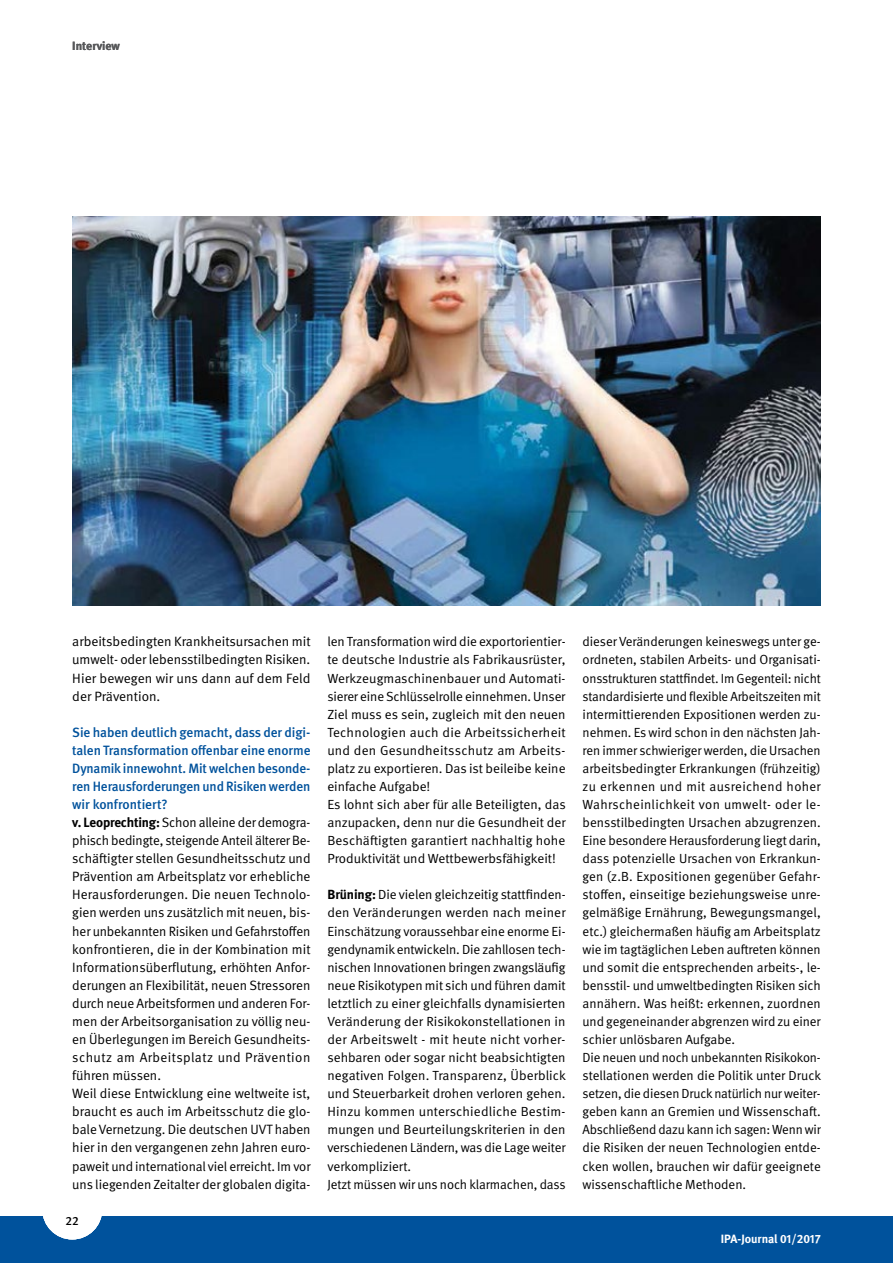
<style>
.page{position:relative;width:893px;height:1263px;background:#fff}
.page>*{position:absolute;margin:0;border:0;box-sizing:border-box;transform-origin:0 0}
.t1{font:13.5px/18px "DGUV Meta";color:#000;text-align:justify}
.t2{font:13.2px/18px "DGUV Meta";color:#000}
.t3{font:700 12px "DGUV Meta";letter-spacing:-.005em;color:#fff}
.t4{font:700 12px "DGUV Meta";color:#58595b}
.t5{font:500 12px "DGUV Meta";color:#000}
.s1{font-weight:500;color:#00529c}
.s2{font-weight:700}
.s3{font-size:13.5px}
</style>
<div class="page">
<div style="left:0;top:1216px;width:893px;height:47px;background:#00529c"></div>
<div style="left:42px;top:1179px;width:60px;height:60px;background:#fff;border-radius:50%"></div>
<img style="left:72px;top:217px;width:749px;height:388px">
<p class="t4" style="left:72px;top:39px;width:49px">Interview</p>
<p class="t1" style="left:72px;top:633px;width:240px">arbeitsbedingten Krankheitsursachen mit umwelt- oder lebensstilbedingten Risiken.<br>Hier bewegen wir uns dann auf dem Feld der Prävention.</p>
<p class="t1" style="left:72px;top:723px;width:240px;text-align:left"><span class="s1">Sie haben deutlich gemacht, dass der digi&shy;talen Transformation offenbar eine enorme Dynamik innewohnt. Mit welchen besonde&shy;ren Herausforderungen und Risiken werden wir konfrontiert?<br></span><span class="s2">v. Leoprechting:</span> Schon alleine der demogra&shy;phisch bedingte, steigende Anteil älterer Be&shy;schäftigter stellen Gesundheitsschutz und Prävention am Arbeitsplatz vor erhebliche Herausforderungen. Die neuen Technolo&shy;gien werden uns zusätzlich mit neuen, bis&shy;her unbekannten Risiken und Gefahrstoffen konfrontieren, die in der Kombination mit Informationsüberflutung, erhöhten Anfor&shy;derungen an Flexibilität, neuen Stressoren durch neue Arbeitsformen und anderen For&shy;men der Arbeitsorganisation zu völlig neu&shy;en Überlegungen im Bereich Gesundheits&shy;schutz am Arbeitsplatz und Prävention führen müssen.<br>Weil diese Entwicklung eine weltweite ist, braucht es auch im Arbeitsschutz die glo&shy;bale Vernetzung. Die deutschen UVT haben hier in den vergangenen zehn Jahren euro-</p>
<p class="t2" style="left:72px;top:1157px;width:240px"><span class="s3">paw</span>eit und international viel erreicht. Im vor uns liegenden Zeitalter der globalen digita-</p>
<p class="t5" style="left:66px;top:1213px;width:15px">22</p>
<p class="t2" style="left:327px;top:633px;width:240px">len Transformation wird die exportorientier&shy;te deutsche Industrie als Fabrikausrüster, Werkzeugmaschinenbauer und Automati&shy;sierer eine Schlüsselrolle einnehmen. Unser Ziel muss es sein, zugleich mit den neuen Technologien auch die Arbeitssicherheit und den Gesundheitsschutz am Arbeits&shy;platz zu exportieren. Das ist beileibe keine einfache Aufgabe!<br>Es lohnt sich aber für alle Beteiligten, das anzupacken, denn nur die Gesundheit der Beschäftigten garantiert nachhaltig hohe Produktivität und Wettbewerbsfähigkeit!</p>
<p class="t2" style="left:327px;top:886px;width:240px"><span class="s2">Brüning:</span> Die vielen gleichzeitig stattfinden&shy;den Veränderungen werden nach meiner Einschätzung voraussehbar eine enorme Ei&shy;gendynamik entwickeln. Die zahllosen tech&shy;nischen Innovationen bringen zwangsläufig neue Risikotypen mit sich und führen damit letztlich zu einer gleichfalls dynamisierten Veränderung der Risikokonstellationen in der Arbeitswelt - mit heute nicht vorher&shy;sehbaren oder sogar nicht beabsichtigten negativen Folgen. Transparenz, Überblick und Steuerbarkeit drohen verloren gehen.<br>Hinzu kommen unterschiedliche Bestim&shy;mungen und Beurteilungskriterien in den verschiedenen Ländern, was die Lage weiter verkompliziert.<br>Jetzt müssen wir uns noch klarmachen, dass</p>
<p class="t2" style="left:583px;top:633px;width:240px">dieser Veränderungen keineswegs unter ge&shy;ordneten, stabilen Arbeits- und Organisati&shy;onsstrukturen stattfindet. Im Gegenteil: nicht standardisierte und flexible Arbeitszeiten mit intermittierenden Expositionen werden zu&shy;nehmen. Es wird schon in den nächsten Jah&shy;ren immer schwieriger werden, die Ursachen arbeitsbedingter Erkrankungen (frühzeitig) zu erkennen und mit ausreichend hoher Wahrscheinlichkeit von umwelt- oder le&shy;bensstilbedingten Ursachen abzugrenzen.<br>Eine besondere Herausforderung liegt darin, dass potenzielle Ursachen von Erkrankun&shy;gen (z.B. Expositionen gegenüber Gefahr&shy;stoffen, einseitige beziehungsweise unre&shy;gelmäßige Ernährung, Bewegungsmangel, etc.) gleichermaßen häufig am Arbeitsplatz wie im tagtäglichen Leben auftreten können und somit die entsprechenden arbeits-, le&shy;bensstil- und umweltbedingten Risiken sich annähern. Was heißt: erkennen, zuordnen und gegeneinander abgrenzen wird zu einer schier unlösbaren Aufgabe.<br>Die neuen und noch unbekannten Risikokon&shy;stellationen werden die Politik unter Druck setzen, die diesen Druck natürlich nur weiter&shy;geben kann an Gremien und Wissenschaft.<br>Abschließend dazu kann ich sagen: Wenn wir die Risiken der neuen Technologien entde&shy;cken wollen, brauchen wir dafür geeignete wissenschaftliche Methoden.</p>
<p class="t3" style="left:721px;top:1231px;width:101px">IPA-Journal 01/2017</p>
</div>
